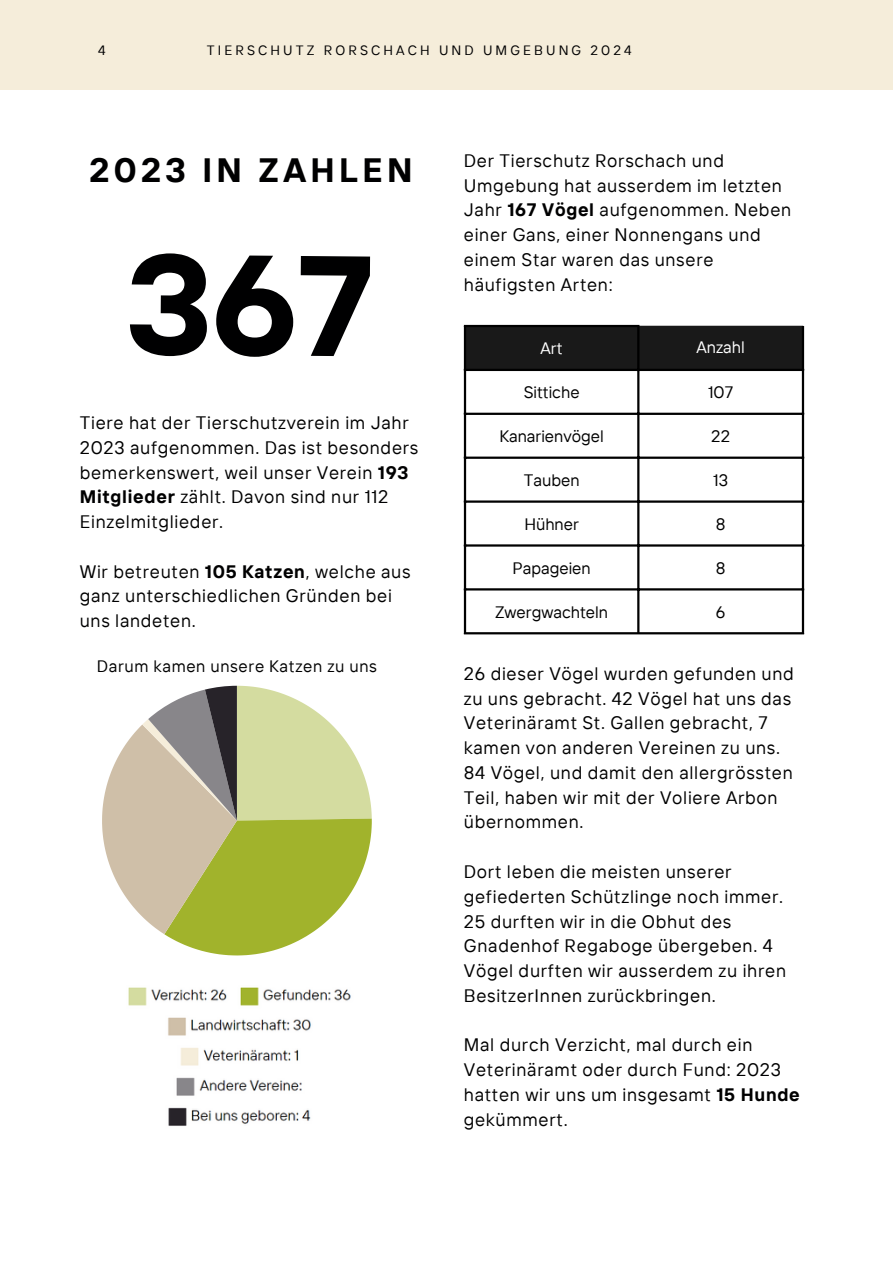
<style>
.page{position:relative;width:893px;height:1264px;background:#fff}
.page>*{position:absolute;margin:0;border:0;box-sizing:border-box;transform-origin:0 0}
.t1{font:700 142.5px "TT Interphases";color:#000001}
.t2{font:700 33.75px "TT Interphases";letter-spacing:.13em;color:#000001}
.t3{font:18px/24.8px "TT Interphases";letter-spacing:.04em;color:#000001}
.t4{font:16.5px "TT Interphases";color:#000}
.t5{font:16.5px "TT Interphases";letter-spacing:.04em;color:#000001}
.t6{font:16.5px "TT Interphases";color:#fff}
.t7{font:13.5px "TT Interphases";letter-spacing:.23em;color:#000001}
.s1{font-weight:700}
</style>
<div class="page">
<div style="left:0;top:0;width:892px;height:89px;background:#f5edda"></div>
<svg style="left:102px;top:685px;width:270px;height:270px"></svg>
<div style="left:466px;top:326px;width:335px;height:43px;background:#191919"></div>
<hr style="left:464px;top:327px;width:2px;height:305px;background:#000">
<hr style="left:637px;top:327px;width:2px;height:305px;background:#000">
<hr style="left:801px;top:326px;width:3px;height:306px;background:#000">
<hr style="left:464px;top:325px;width:175px;height:2px;background:#000">
<hr style="left:464px;top:369px;width:340px;height:2px;background:#000">
<hr style="left:464px;top:412px;width:340px;height:3px;background:#000">
<hr style="left:464px;top:456px;width:340px;height:3px;background:#000">
<hr style="left:464px;top:500px;width:340px;height:2px;background:#000">
<hr style="left:464px;top:544px;width:340px;height:2px;background:#000">
<hr style="left:464px;top:588px;width:340px;height:2px;background:#000">
<hr style="left:464px;top:632px;width:340px;height:2px;background:#000">
<img style="left:128px;top:987px;width:223px;height:139px">
<h3 class="t7" style="left:98px;top:42px;width:9px">4</h3>
<p class="t7" style="left:207px;top:42px;width:426px">TIERSCHUTZ RORSCHACH UND UMGEBUNG 2024</p>
<p class="t2" style="left:89px;top:149px;width:325px">2023 IN ZAHLEN</p>
<p class="t3" style="left:464px;top:148px;width:329px">Der Tierschutz Rorschach und<br>Umgebung hat ausserdem im letzten<br>Jahr <span class="s1">167 Vögel</span> aufgenommen. Neben einer Gans, einer Nonnengans und einem Star waren das unsere häufigsten Arten:</p>
<p class="t1" style="left:126px;top:212px;width:250px">367</p>
<p class="t6" style="left:540px;top:337px;width:24px">Art</p>
<p class="t6" style="left:696px;top:336px;width:50px">Anzahl</p>
<h2 class="t4" style="left:523px;top:381px;width:57px">Sittiche</h2>
<h1 class="t4" style="left:708px;top:381px;width:27px">107</h1>
<h3 class="t4" style="left:499px;top:425px;width:106px">Kanarienvögel</h3>
<h3 class="t4" style="left:711px;top:425px;width:20px">22</h3>
<h3 class="t4" style="left:523px;top:469px;width:57px">Tauben</h3>
<p class="t4" style="left:713px;top:469px;width:16px">13</p>
<h3 class="t4" style="left:524px;top:513px;width:56px">Hühner</h3>
<p class="t4" style="left:715px;top:513px;width:11px">8</p>
<p class="t4" style="left:512px;top:557px;width:80px">Papageien</p>
<p class="t4" style="left:715px;top:557px;width:11px">8</p>
<p class="t4" style="left:495px;top:601px;width:114px">Zwergwachteln</p>
<p class="t4" style="left:715px;top:601px;width:11px">6</p>
<p class="t3" style="left:80px;top:410px;width:340px">Tiere hat der Tierschutzverein im Jahr 2023 aufgenommen. Das ist besonders bemerkenswert, weil unser Verein <span class="s1">193<br>Mitglieder</span> zählt. Davon sind nur 112<br>Einzelmitglieder.</p>
<p class="t3" style="left:80px;top:558px;width:332px">Wir betreuten <span class="s1">105 Katzen</span>, welche aus ganz unterschiedlichen Gründen bei uns landeten.</p>
<h3 class="t5" style="left:97px;top:655px;width:281px">Darum kamen unsere Katzen zu uns</h3>
<p class="t3" style="left:464px;top:660px;width:331px">26 dieser Vögel wurden gefunden und zu uns gebracht. 42 Vögel hat uns das<br>Veterinäramt St. Gallen gebracht, 7 kamen von anderen Vereinen zu uns.<br>84 Vögel, und damit den allergrössten<br>Teil, haben wir mit der Voliere Arbon übernommen.</p>
<p class="t3" style="left:464px;top:858px;width:324px">Dort leben die meisten unserer gefiederten Schützlinge noch immer.<br>25 durften wir in die Obhut des Gnadenhof Regaboge übergeben. 4<br>Vögel durften wir ausserdem zu ihren BesitzerInnen zurückbringen.</p>
<h3 class="t3" style="left:464px;top:1032px;width:337px">Mal durch Verzicht, mal durch ein<br>Veterinäramt oder durch Fund: 2023 hatten wir uns um insgesamt <span class="s1">15 Hunde </span>gekümmert.</h3>
</div>
